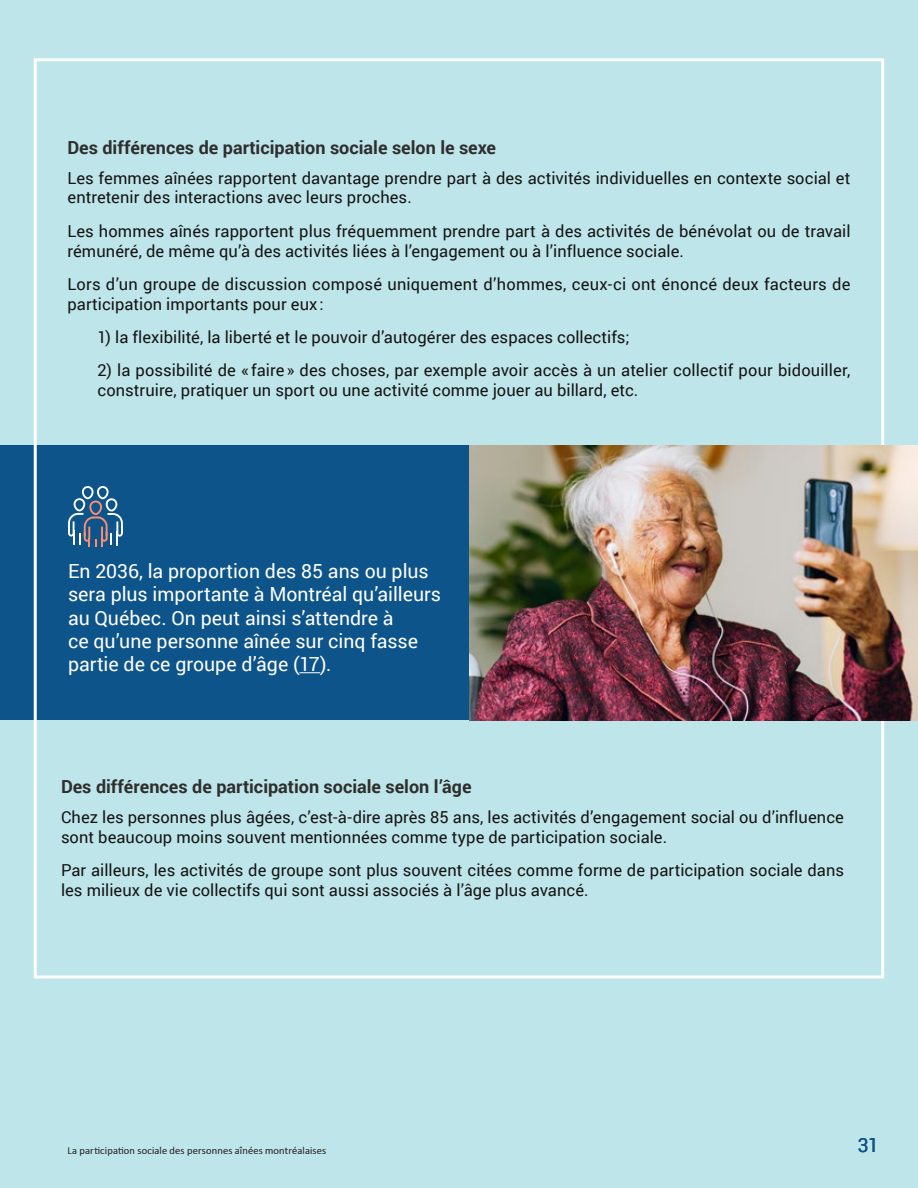
<style>
.page{position:relative;width:918px;height:1188px;background:#bee5e9}
.page>*{position:absolute;margin:0;border:0;box-sizing:border-box;transform-origin:0 0}
.Citation{font:19.5px/23.4px "Roboto";color:#fff}
.t1{font:19.5px "Roboto";color:#0d548a}
.t2{font:700 18px "Roboto";color:#2e2e2f}
.t3{font:16.5px/19.8px "Roboto";letter-spacing:.005em;color:#141414}
.t4{font:300 10.5px "Calibri";letter-spacing:.015em;color:#383839}
</style>
<div class="page">
<div style="left:0;top:446px;width:470px;height:274px;background:#0d548a"></div>
<svg style="left:299px;top:672px;width:21px;height:1px"></svg>
<svg style="left:68px;top:486px;width:55px;height:60px"></svg>
<img style="left:470px;top:446px;width:448px;height:274px">
<h4 class="t2" style="left:68px;top:135px;width:430px">Des différences de participation sociale selon le sexe</h4>
<p class="t3" style="left:68px;top:167px;width:785px">Les femmes aînées rapportent davantage prendre part à des activités individuelles en contexte social et entretenir des interactions avec leurs proches.</p>
<p class="t3" style="left:68px;top:220px;width:785px">Les hommes aînés rapportent plus fréquemment prendre part à des activités de bénévolat ou de travail rémunéré, de même qu’à des activités liées à l’engagement ou à l’influence sociale.</p>
<p class="t3" style="left:68px;top:273px;width:784px">Lors d’un groupe de discussion composé uniquement d’hommes, ceux-ci ont énoncé deux facteurs de participation importants pour eux:</p>
<p class="t3" style="left:98px;top:327px;width:534px">1) la flexibilité, la liberté et le pouvoir d’autogérer des espaces collectifs;</p>
<p class="t3" style="left:98px;top:360px;width:755px">2) la possibilité de « faire » des choses, par exemple avoir accès à un atelier collectif pour bidouiller, construire, pratiquer un sport ou une activité comme jouer au billard, etc.</p>
<p class="Citation" style="left:68px;top:558px;width:375px">En 2036, la proportion des 85 ans ou plus sera plus importante à Montréal qu’ailleurs au Québec. On peut ainsi s’attendre à<br>ce qu’une personne aînée sur cinq fasse partie de ce groupe d’âge (17).</p>
<h4 class="t2" style="left:61px;top:774px;width:412px">Des différences de participation sociale selon l’âge</h4>
<p class="t3" style="left:61px;top:807px;width:785px">Chez les personnes plus âgées, c’est-à-dire après 85 ans, les activités d’engagement social ou d’influence sont beaucoup moins souvent mentionnées comme type de participation sociale.</p>
<p class="t3" style="left:61px;top:860px;width:785px">Par ailleurs, les activités de groupe sont plus souvent citées comme forme de participation sociale dans les milieux de vie collectifs qui sont aussi associés à l’âge plus avancé.</p>
<p class="t4" style="left:68px;top:1144px;width:260px">La participation sociale des personnes aînées montréalaises</p>
<p class="t1" style="left:858px;top:1131px;width:23px">31</p>
</div>
